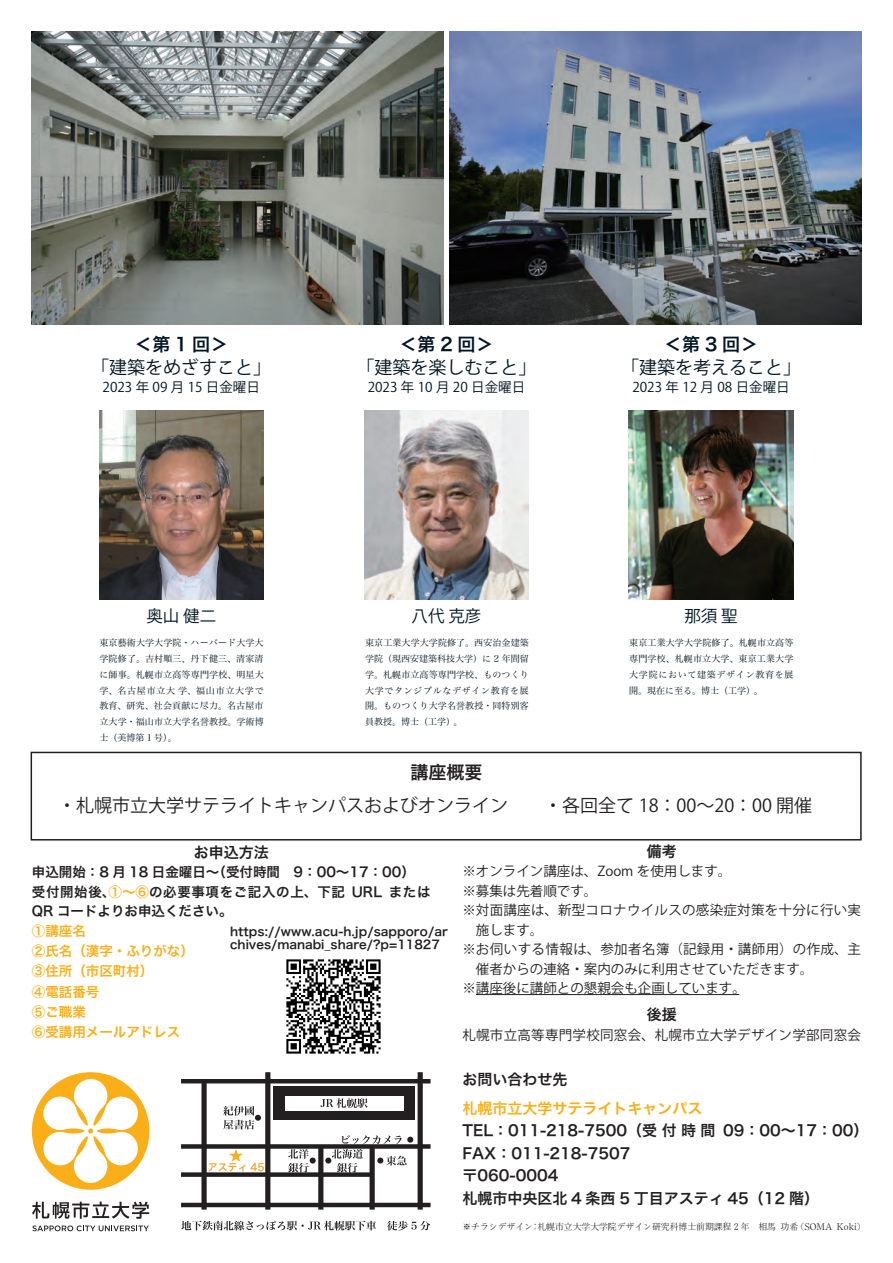
<style>
.page{position:relative;width:893px;height:1263px;background:#fff}
.page>*{position:absolute;margin:0;border:0;box-sizing:border-box;transform-origin:0 0}
.t1{font:18px "Hira Min Pro W3 90 ms RKSJ H";color:#231f20}
.t2{font:18px "Hira Min Pro W6 90 ms RKSJ H";color:#001522}
.t3{font:18px "Hira Kaku Pro N W6";color:#001522}
.t4{font:18px "Hira Kaku Pro N W6";color:#231f20}
.t5{font:16.5px "Hira Min Pro W6 90 ms RKSJ H";color:#001522}
.t6{font:15px/22.5px "Hira Kaku Pro N W6";color:#231f20}
.t7{font:15px "Hira Kaku Pro N W6";color:#faaf18}
.t8{font:13.5px/19.5px "Hira Min Pro W3 90 ms RKSJ H";color:#231f20}
.t9{font:13.5px/20.2px "Hira Kaku Pro N W6";color:#faaf18}
.t10{font:13.5px "Hira Min Pro W3 90 ms RKSJ H";color:#001522}
.t11{font:13.5px/19.5px "Hira Kaku Pro N W6";letter-spacing:.045em;color:#231f20}
.t12{font:13.5px "Hira Kaku Pro N W6";color:#231f20}
.t13{font:13.5px "Hira Min Pro W3 90 ms RKSJ H";letter-spacing:.02em;color:#231f20}
.t14{font:12px/13.5px "Hira Kaku Pro N W6";color:#231f20}
.t15{font:9px/15.8px "Hira Min Pro N W3";letter-spacing:.02em;color:#001522;text-align:justify}
.t16{font:9px "seiwa do L";color:#231f20}
.s1{color:#faaf18}
</style>
<div class="page">
<img style="left:32px;top:32px;width:412px;height:292px">
<img style="left:449px;top:32px;width:412px;height:292px">
<div style="left:32px;top:1072px;width:117px;height:118px;background:#faaf18;border-radius:50%"></div>
<svg style="left:41px;top:1079px;width:99px;height:104px"></svg>
<svg style="left:32px;top:1225px;width:117px;height:6px"></svg>
<svg style="left:32px;top:1201px;width:117px;height:18px"></svg>
<svg style="left:181px;top:1072px;width:250px;height:137px"></svg>
<svg style="left:181px;top:1221px;width:195px;height:9px"></svg>
<svg style="left:387px;top:1221px;width:43px;height:9px"></svg>
<img style="left:99px;top:411px;width:164px;height:189px">
<img style="left:364px;top:411px;width:165px;height:189px">
<hr style="left:476px;top:994px;width:263px;height:1px;background:#231f20">
<img style="left:629px;top:411px;width:164px;height:189px">
<img style="left:286px;top:959px;width:95px;height:95px">
<div style="left:31px;top:752px;width:831px;height:88px;border:2px solid #231f20"></div>
<h1 class="t3" style="left:134px;top:328px;width:95px">＜第 1 回&lt;</h1>
<h1 class="t2" style="left:91px;top:357px;width:182px">「建築をめざすこと「</h1>
<h3 class="t10" style="left:103px;top:380px;width:159px">2023 年 09 月 15 日金曜日</h3>
<h2 class="t5" style="left:146px;top:607px;width:71px">奥山健二</h2>
<h1 class="t3" style="left:400px;top:328px;width:95px">＜第 2 回&lt;</h1>
<h1 class="t2" style="left:356px;top:357px;width:181px">「建築を楽しむこと「</h1>
<h3 class="t10" style="left:368px;top:380px;width:159px">2023 年 10 月 20 日金曜日</h3>
<h2 class="t5" style="left:412px;top:607px;width:71px">八代克彦</h2>
<p class="t15" style="left:99px;top:634px;width:166px">東京藝術大学大学院・ハーバード大学大学院修了。吉村順三、丹下健三、清家清に師事。札幌市立高等専門学校、明星大学、名古屋市立大学、福山市立大学で教育、研究、社会貢献に尽力。名古屋市立大学・福山市立大学名誉教授。学術博士（美博第 1 号。(</p>
<p class="t15" style="left:365px;top:634px;width:165px">東京工業大学大学院修了。西安治金建築学院（現西安建築科技大学）に 2 年間留学。札幌市立高等専門学校、ものつくり大学でタンジブルなデザイン教育を展開。ものつくり大学名誉教授・同特別客員教授。博士（工学 。(</p>
<h1 class="t3" style="left:664px;top:328px;width:95px">＜第 3 回&lt;</h1>
<h1 class="t2" style="left:621px;top:357px;width:181px">「建築を考えること「</h1>
<h3 class="t10" style="left:632px;top:380px;width:159px">2023 年 12 月 08 日金曜日</h3>
<h2 class="t5" style="left:684px;top:607px;width:55px">那須聖</h2>
<p class="t15" style="left:629px;top:634px;width:166px">東京工業大学大学院修了。札幌市立高等専門学校、札幌市立大学、東京工業大学大学院において建築デザイン教育を展開。現在に至る。博士（工学 。(</p>
<h1 class="t4" style="left:410px;top:755px;width:73px">講座概要</h1>
<h1 class="t1" style="left:58px;top:795px;width:756px">・札幌市立大学サテライトキャンパスおよびオンライン　　・各回全て 18：00～20：00 開催</h1>
<h3 class="t6" style="left:194px;top:840px;width:76px">お申込方法</h3>
<h3 class="t12" style="left:294px;top:860px;width:123px">9：00~17：00(</h3>
<h3 class="t6" style="left:647px;top:839px;width:31px">備考</h3>
<h3 class="t8" style="left:462px;top:862px;width:400px">※オンライン講座は、Zoom を使用します。<br>※募集は先着順です。<br>※対面講座は、新型コロナウイルスの感染症対策を十分に行い実　施します。<br>※お伺いする情報は、参加者名簿（記録用・講師用）の作成、主　催者からの連絡・案内のみに利用させていただきます。<br>※講座後に講師との懇親会も企画しています。</h3>
<h3 class="t12" style="left:32px;top:860px;width:250px">申込開始：8 月 18 日金曜日～（受付時間</h3>
<h3 class="t11" style="left:32px;top:881px;width:315px">受付開始後、<span class="s1">①～⑥</span>の必要事項をご記入の上、下記<br>QR コードよりお申込ください。</h3>
<h3 class="t9" style="left:32px;top:920px;width:163px">①講座名<br>②氏名（漢字・ふりがな(<br>③住所（市区町村(<br>④電話番号<br>⑤ご職業<br>⑥受講用メールアドレス</h3>
<h3 class="t12" style="left:389px;top:879px;width:43px">または</h3>
<h3 class="t12" style="left:352px;top:879px;width:32px">URL</h3>
<h3 class="t14" style="left:230px;top:924px;width:219px">https://www.acu h- j p. /sapporo/ar chives/manabi_share ?/ p=11827</h3>
<h3 class="t6" style="left:647px;top:1002px;width:31px">後援</h3>
<h3 class="t13" style="left:462px;top:1027px;width:400px">札幌市立高等専門学校同窓会、札幌市立大学デザイン学部同窓会</h3>
<h3 class="t6" style="left:462px;top:1068px;width:106px">お問い合わせ先</h3>
<h3 class="t7" style="left:462px;top:1095px;width:241px">札幌市立大学サテライトキャンパス</h3>
<h3 class="t6" style="left:462px;top:1119px;width:358px">TEL：011-218-7500（受付時間<br>FAX：011-218-7507<br>〒060-0004<br>札幌市中央区北 4 条西 5 丁目アスティ 45（12 階(</h3>
<h3 class="t6" style="left:723px;top:1119px;width:147px">09：00~17：00(</h3>
<p class="t16" style="left:537px;top:1220px;width:240px">札幌市立大学大学院デザイン研究科博士前期課程 2 年　相馬</p>
<p class="t16" style="left:780px;top:1220px;width:19px">功希</p>
<p class="t16" style="left:462px;top:1220px;width:72px">※チラシデザイン</p>
<p class="t16" style="left:837px;top:1220px;width:30px">Koki(</p>
<p class="t16" style="left:795px;top:1220px;width:38px">（SOMA</p>
<p class="t16" style="left:531px;top:1220px;width:10px">：</p>
</div>
